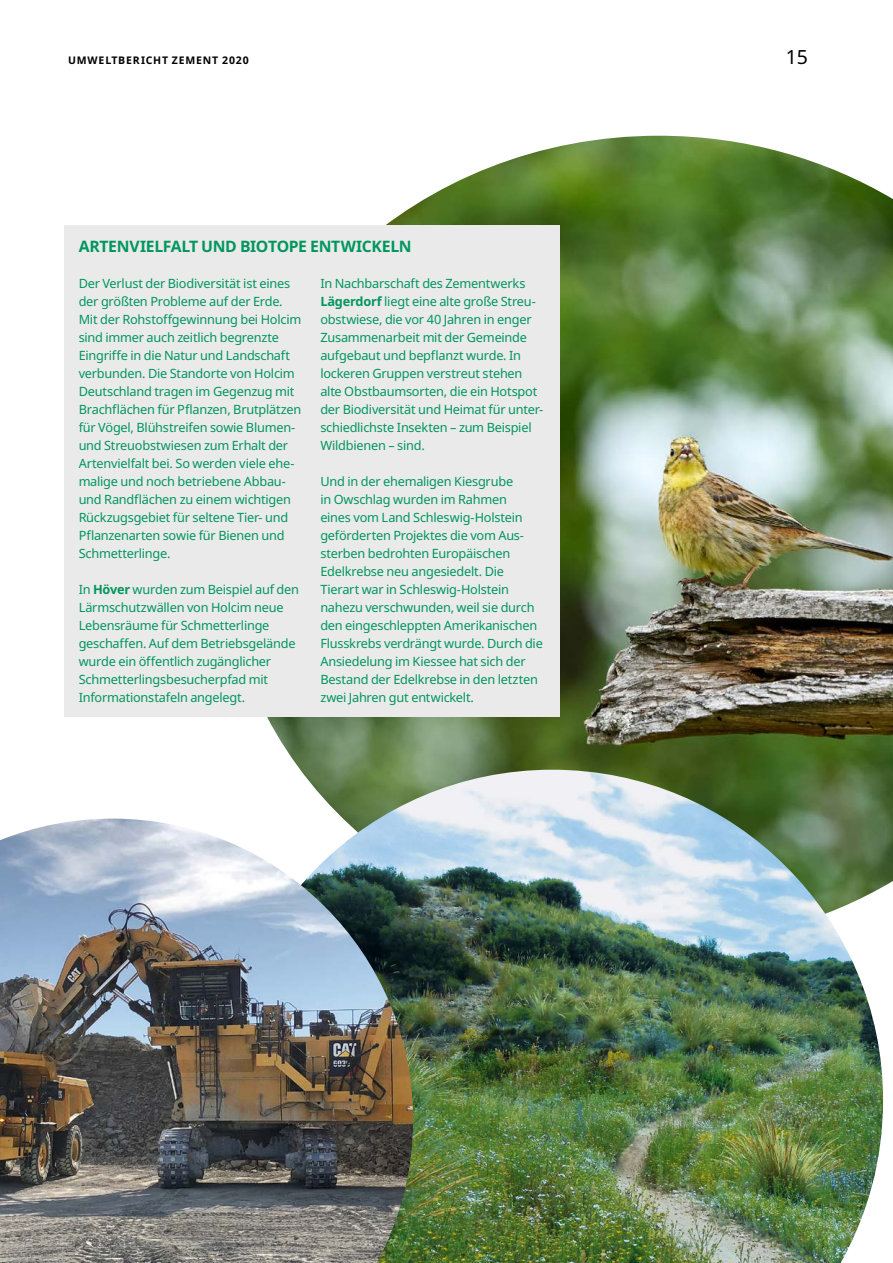
<style>
.page{position:relative;width:893px;height:1263px;background:#fff}
.page>*{position:absolute;margin:0;border:0;box-sizing:border-box;transform-origin:0 0}
.t1{font:19.5px "Noto Sans";color:#000}
.t2{font:700 15.75px "Noto Sans";letter-spacing:-.02em;color:#00965e}
.t3{font:12.75px/18px "Noto Sans";letter-spacing:-.02em;color:#00965e}
.t4{font:700 10.5px "Noto Sans";letter-spacing:.08em;color:#000}
.s1{font-weight:700}
</style>
<div class="page">
<img style="left:223px;top:136px;width:670px;height:751px">
<img style="left:223px;top:770px;width:660px;height:493px">
<img style="left:0;top:819px;width:413px;height:444px">
<div style="left:64px;top:225px;width:495px;height:491px;background:#eaeaea"></div>
<p class="t4" style="left:68px;top:53px;width:182px">UMWELTBERICHT ZEMENT 2020</p>
<h1 class="t1" style="left:786px;top:43px;width:24px">15</h1>
<p class="t2" style="left:79px;top:235px;width:334px">ARTENVIELFALT UND BIOTOPE ENTWICKELN</p>
<p class="t3" style="left:79px;top:274px;width:224px">Der Verlust der Biodiversität ist eines der größten Probleme auf der Erde.<br>Mit der Rohstoffgewinnung bei Holcim sind immer auch zeitlich begrenzte Eingriffe in die Natur und Landschaft verbunden. Die Standorte von Holcim Deutschland tragen im Gegenzug mit Brachflächen für Pflanzen, Brutplätzen für Vögel, Blühstreifen sowie Blumen&shy;und Streuobstwiesen zum Erhalt der Artenvielfalt bei. So werden viele ehe&shy;malige und noch betriebene Abbau&shy;und Randflächen zu einem wichtigen Rückzugsgebiet für seltene Tier- und Pflanzenarten sowie für Bienen und Schmetterlinge.</p>
<p class="t3" style="left:79px;top:580px;width:222px">In <span class="s1">Höver</span> wurden zum Beispiel auf den Lärmschutzwällen von Holcim neue Lebensräume für Schmetterlinge geschaffen. Auf dem Betriebsgelände wurde ein öffentlich zugänglicher Schmetterlingsbesucherpfad mit Informationstafeln angelegt.</p>
<p class="t3" style="left:320px;top:274px;width:224px">In Nachbarschaft des Zementwerks <span class="s1">Lägerdorf</span> liegt eine alte große Streu&shy;obstwiese, die vor 40 Jahren in enger Zusammenarbeit mit der Gemeinde aufgebaut und bepflanzt wurde. In lockeren Gruppen verstreut stehen alte Obstbaumsorten, die ein Hotspot der Biodiversität und Heimat für unter&shy;schiedlichste Insekten – zum Beispiel Wildbienen – sind.</p>
<p class="t3" style="left:320px;top:472px;width:224px">Und in der ehemaligen Kiesgrube<br>in Owschlag wurden im Rahmen<br>eines vom Land Schleswig-Holstein geförderten Projektes die vom Aus&shy;sterben bedrohten Europäischen Edelkrebse neu angesiedelt. Die Tierart war in Schleswig-Holstein nahezu verschwunden, weil sie durch den eingeschleppten Amerikanischen Flusskrebs verdrängt wurde. Durch die Ansiedelung im Kiessee hat sich der Bestand der Edelkrebse in den letzten zwei Jahren gut entwickelt.</p>
</div>
